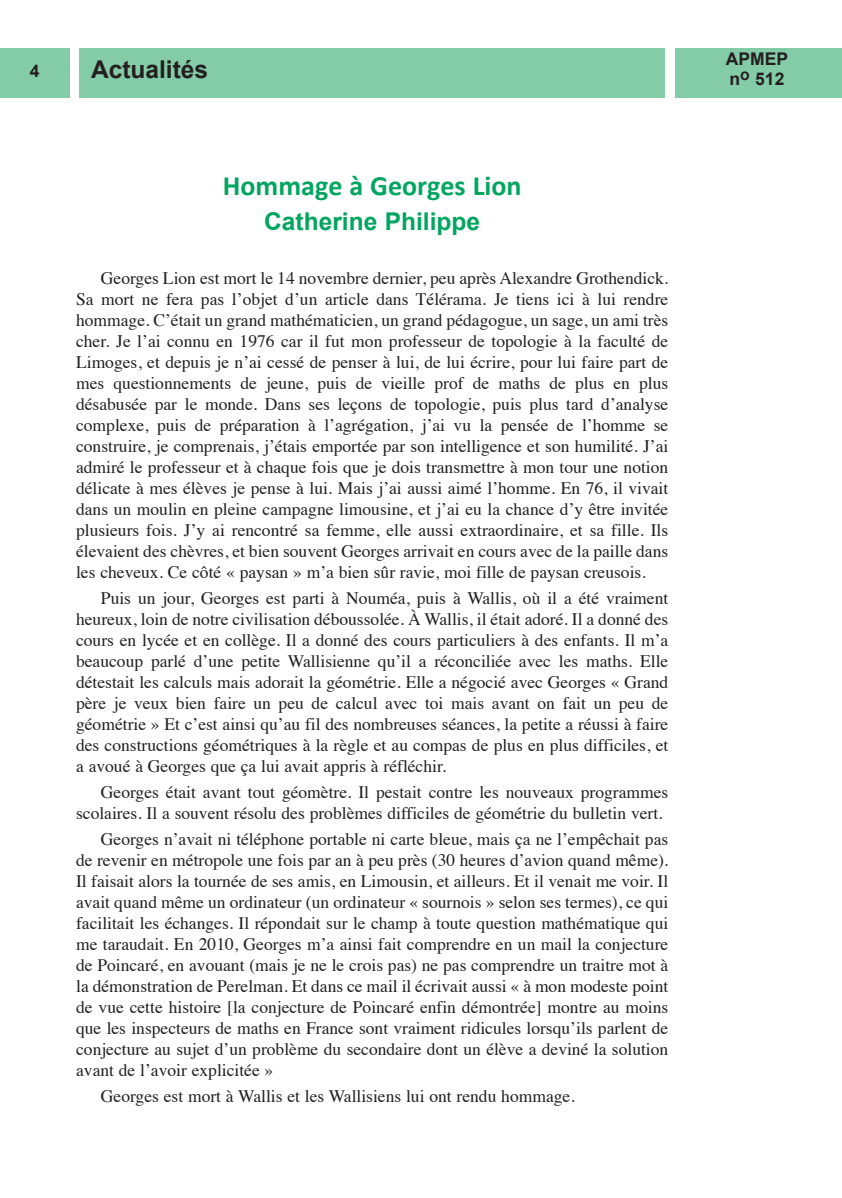
<style>
.page{position:relative;width:842px;height:1198px;background:#fff}
.page>*{position:absolute;margin:0;border:0;box-sizing:border-box;transform-origin:0 0}
.t1{font:700 28px "Calibri";color:#00a65f}
.t2{font:700 24.5px "Arial";color:#00a65f}
.t3{font:700 24.5px "Arial";color:#231f20}
.t4{font:17.5px/21px "Times";color:#231f20;text-align:justify}
.t5{font:700 17.5px/19.6px "Arial";color:#231f20}
</style>
<div class="page">
<div style="left:0;top:48px;width:69px;height:49px;background:#84cba7"></div>
<div style="left:79px;top:48px;width:586px;height:49px;background:#84cba7"></div>
<div style="left:675px;top:48px;width:166px;height:49px;background:#84cba7"></div>
<p class="t5" style="left:30px;top:61px;width:11px">4</p>
<h2 class="t3" style="left:91px;top:56px;width:119px">Actualités</h2>
<p class="t5" style="left:725px;top:49px;width:64px">APMEP n<sup>o</sup> 512</p>
<h1 class="t1" style="left:223px;top:168px;width:300px">Hommage à Georges Lion</h1>
<h2 class="t2" style="left:264px;top:208px;width:217px">Catherine Philippe</h2>
<p class="t4" style="left:76px;top:269px;width:593px;text-indent:25px">Georges Lion est mort le 14 novembre dernier, peu après Alexandre Grothendick.<br>Sa mort ne fera pas l’objet d’un article dans Télérama. Je tiens ici à lui rendre hommage. C’était un grand mathématicien, un grand pédagogue, un sage, un ami très cher. Je l’ai connu en 1976 car il fut mon professeur de topologie à la faculté de Limoges, et depuis je n’ai cessé de penser à lui, de lui écrire, pour lui faire part de mes questionnements de jeune, puis de vieille prof de maths de plus en plus désabusée par le monde. Dans ses leçons de topologie, puis plus tard d’analyse complexe, puis de préparation à l’agrégation, j’ai vu la pensée de l’homme se construire, je comprenais, j’étais emportée par son intelligence et son humilité. J’ai admiré le professeur et à chaque fois que je dois transmettre à mon tour une notion délicate à mes élèves je pense à lui. Mais j’ai aussi aimé l’homme. En 76, il vivait dans un moulin en pleine campagne limousine, et j’ai eu la chance d’y être invitée plusieurs fois. J’y ai rencontré sa femme, elle aussi extraordinaire, et sa fille. Ils élevaient des chèvres, et bien souvent Georges arrivait en cours avec de la paille dans les cheveux. Ce côté « paysan » m’a bien sûr ravie, moi fille de paysan creusois.</p>
<p class="t4" style="left:76px;top:589px;width:593px;text-indent:25px">Puis un jour, Georges est parti à Nouméa, puis à Wallis, où il a été vraiment heureux, loin de notre civilisation déboussolée. À Wallis, il était adoré. Il a donné des cours en lycée et en collège. Il a donné des cours particuliers à des enfants. Il m’a beaucoup parlé d’une petite Wallisienne qu’il a réconciliée avec les maths. Elle détestait les calculs mais adorait la géométrie. Elle a négocié avec Georges « Grand père je veux bien faire un peu de calcul avec toi mais avant on fait un peu de géométrie » Et c’est ainsi qu’au fil des nombreuses séances, la petite a réussi à faire des constructions géométriques à la règle et au compas de plus en plus difficiles, et a avoué à Georges que ça lui avait appris à réfléchir.</p>
<p class="t4" style="left:76px;top:783px;width:593px;text-indent:25px">Georges était avant tout géomètre. Il pestait contre les nouveaux programmes scolaires. Il a souvent résolu des problèmes difficiles de géométrie du bulletin vert.</p>
<p class="t4" style="left:76px;top:830px;width:593px;text-indent:25px">Georges n’avait ni téléphone portable ni carte bleue, mais ça ne l’empêchait pas de revenir en métropole une fois par an à peu près (30 heures d’avion quand même).<br>Il faisait alors la tournée de ses amis, en Limousin, et ailleurs. Et il venait me voir. Il avait quand même un ordinateur (un ordinateur « sournois » selon ses termes), ce qui facilitait les échanges. Il répondait sur le champ à toute question mathématique qui me taraudait. En 2010, Georges m’a ainsi fait comprendre en un mail la conjecture de Poincaré, en avouant (mais je ne le crois pas) ne pas comprendre un traitre mot à la démonstration de Perelman. Et dans ce mail il écrivait aussi « à mon modeste point de vue cette histoire [la conjecture de Poincaré enfin démontrée] montre au moins que les inspecteurs de maths en France sont vraiment ridicules lorsqu’ils parlent de conjecture au sujet d’un problème du secondaire dont un élève a deviné la solution avant de l’avoir explicitée »</p>
<p class="t4" style="left:101px;top:1087px;width:475px">Georges est mort à Wallis et les Wallisiens lui ont rendu hommage.</p>
</div>
